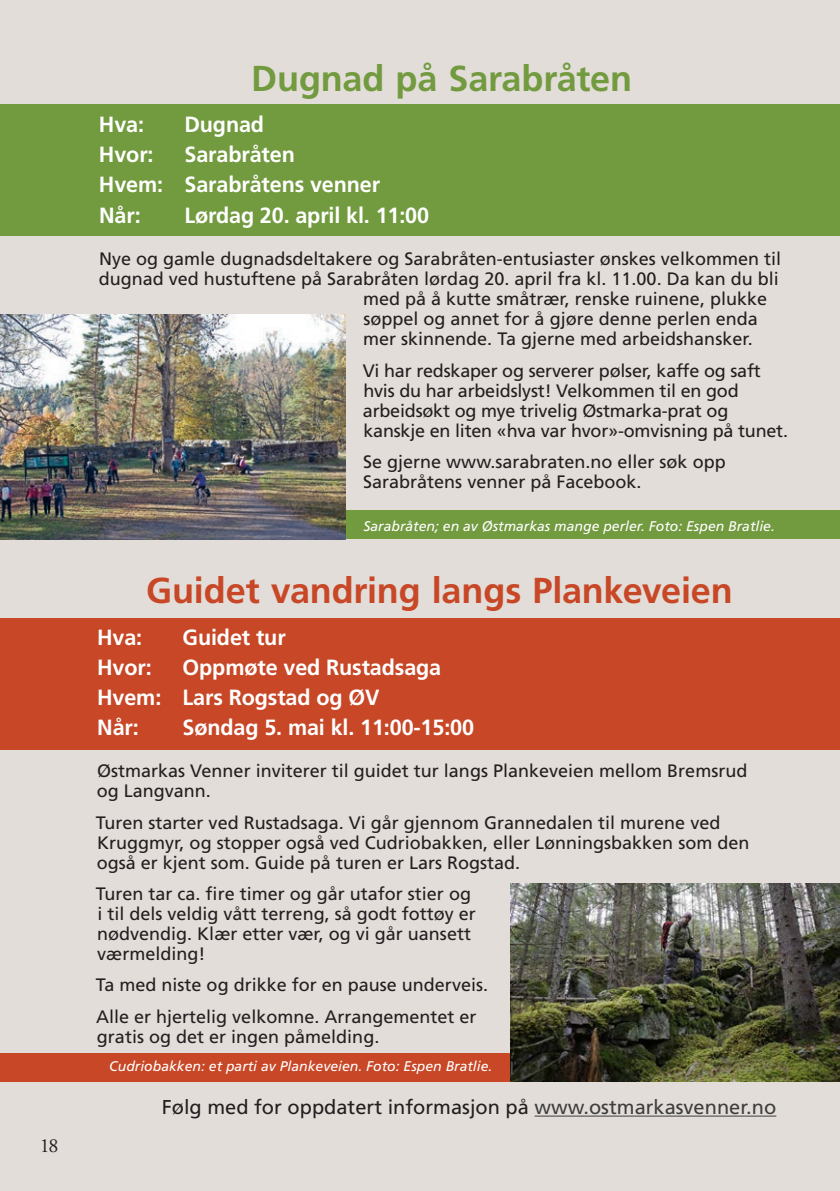
<style>
.page{position:relative;width:840px;height:1191px;background:#fff}
.page>*{position:absolute;margin:0;border:0;box-sizing:border-box;transform-origin:0 0}
.t1{font:700 36px "Frutiger LT Std";letter-spacing:-.005em;color:#c74726}
.t2{font:700 36px "Frutiger LT Std";letter-spacing:-.005em;color:#729a3f}
.t3{font:700 22px/30px "Frutiger LT Std";letter-spacing:-.005em;color:#fff}
.t4{font:20px "Frutiger LT Std";color:#231f20}
.t5{font:20px "Adobe Garamond Pro";color:#231f20}
.t6{font:18px/20px "Frutiger LT Std";color:#231f20}
.t7{font:italic 14px "Frutiger LT Std";color:#fff}
.s1{color:#3e3e3f}
</style>
<div class="page">
<div style="left:0;top:0;width:839px;height:1191px;background:#e2ddd8"></div>
<div style="left:341px;top:510px;width:498px;height:29px;background:#729a3f"></div>
<div style="left:0;top:618px;width:839px;height:131px;background:#c74726"></div>
<div style="left:0;top:1053px;width:513px;height:28px;background:#c74726"></div>
<hr style="left:534px;top:1115px;width:241px;height:1px;background:#3e3e3f">
<div style="left:0;top:104px;width:839px;height:132px;background:#729a3f"></div>
<img style="left:510px;top:883px;width:329px;height:198px">
<img style="left:0;top:315px;width:345px;height:224px">
<p class="t5" style="left:40px;top:1134px;width:20px">18</p>
<h1 class="t2" style="left:251px;top:57px;width:382px">Dugnad på Sarabråten</h1>
<p class="t3" style="left:99px;top:110px;width:47px">Hva:</p>
<p class="t3" style="left:184px;top:110px;width:81px">Dugnad</p>
<p class="t3" style="left:99px;top:140px;width:56px">Hvor:</p>
<p class="t3" style="left:99px;top:140px;width:282px;text-indent:85px">Sarabråten<br>Hvem: Sarabråtens venner<br>Når:</p>
<p class="t3" style="left:184px;top:200px;width:246px">Lørdag 20. april kl. 11:00</p>
<p class="t6" style="left:99px;top:249px;width:683px">Nye og gamle dugnadsdeltakere og Sarabråten-entusiaster ønskes velkommen til</p>
<p class="t6" style="left:99px;top:269px;width:681px">dugnad ved hustuftene på Sarabråten lørdag 20. april fra kl. 11.00. Da kan du bli</p>
<p class="t6" style="left:363px;top:289px;width:405px">med på å kutte småtrær, renske ruinene, plukke</p>
<p class="t6" style="left:363px;top:309px;width:396px">søppel og annet for å gjøre denne perlen enda</p>
<p class="t6" style="left:363px;top:329px;width:391px">mer skinnende. Ta gjerne med arbeidshansker.</p>
<p class="t6" style="left:362px;top:360px;width:426px">Vi har redskaper og serverer pølser, kaffe og saft hvis du har arbeidslyst! Velkommen til en god arbeidsøkt og mye trivelig Østmarka-prat og kanskje en liten «hva var hvor»-omvisning på tunet.</p>
<p class="t6" style="left:363px;top:452px;width:364px">Se gjerne www.sarabraten.no eller søk opp<br>Sarabråtens venner på Facebook.</p>
<p class="t7" style="left:363px;top:518px;width:413px">Sarabråten; en av Østmarkas mange perler. Foto: Espen Bratlie.</p>
<h1 class="t1" style="left:146px;top:569px;width:587px">Guidet vandring langs Plankeveien</h1>
<p class="t3" style="left:97px;top:622px;width:47px">Hva:</p>
<p class="t3" style="left:182px;top:622px;width:105px">Guidet tur</p>
<p class="t3" style="left:97px;top:652px;width:56px">Hvor:</p>
<p class="t3" style="left:97px;top:652px;width:345px;text-indent:85px">Oppmøte ved Rustadsaga<br>Hvem: Lars Rogstad og ØV<br>Når:</p>
<p class="t3" style="left:182px;top:712px;width:293px">Søndag 5. mai kl. 11:00-15:00</p>
<p class="t6" style="left:97px;top:761px;width:651px">Østmarkas Venner inviterer til guidet tur langs Plankeveien mellom Bremsrud og Langvann.</p>
<p class="t6" style="left:96px;top:812px;width:654px">Turen starter ved Rustadsaga. Vi går gjennom Grannedalen til murene ved<br>Kruggmyr, og stopper også ved Cudriobakken, eller Lønningsbakken som den også er kjent som. Guide på turen er Lars Rogstad.</p>
<p class="t6" style="left:96px;top:884px;width:381px">Turen tar ca. fire timer og går utafor stier og i til dels veldig vått terreng, så godt fottøy er nødvendig. Klær etter vær, og vi går uansett værmelding!</p>
<p class="t6" style="left:96px;top:969px;width:393px;line-height:31.4px">Ta med niste og drikke for en pause underveis.<br>Alle er hjertelig velkomne. Arrangementet er</p>
<p class="t6" style="left:97px;top:1026px;width:284px">gratis og det er ingen påmelding.</p>
<p class="t7" style="left:109px;top:1058px;width:384px">Cudriobakken: et parti av Plankeveien. Foto: Espen Bratlie.</p>
<p class="t4" style="left:162px;top:1095px;width:615px">Følg med for oppdatert informasjon på <span class="s1">www.ostmarkasvenner.no</span></p>
</div>
